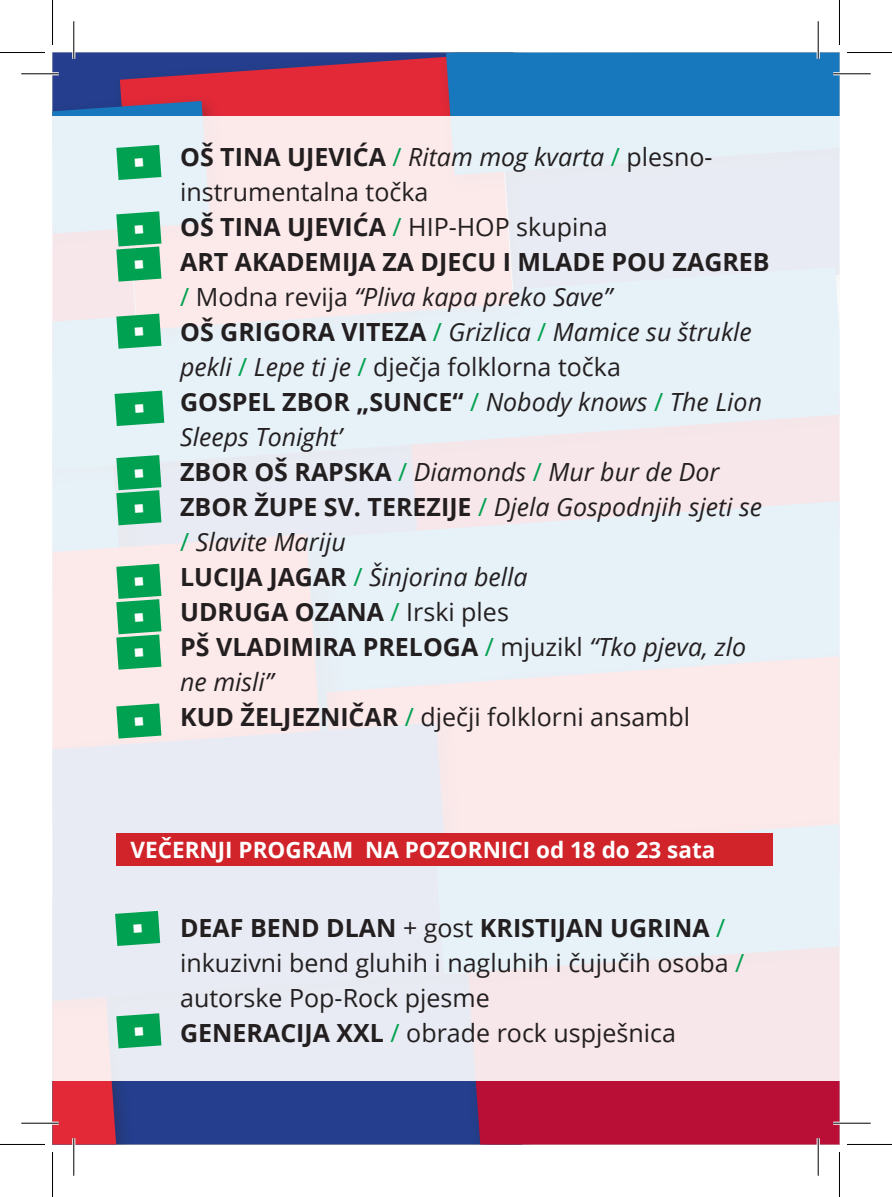
<style>
.page{position:relative;width:892px;height:1197px;background:#fff}
.page>*{position:absolute;margin:0;border:0;box-sizing:border-box;transform-origin:0 0}
.t1{font:italic 25px/35px "Open Sans";color:#231f20}
.t2{font:25px/35px "Open Sans";color:#231f20}
.t3{font:700 22.5px "Open Sans";color:#fff}
.s1{font-weight:700;font-style:normal}
.s2{font-style:normal;color:#00a150}
.s3{font-style:normal}
.s4{font-weight:700}
.s5{color:#00a150}
</style>
<div class="page">
<div style="left:161px;top:1080px;width:298px;height:64px;background:#253f8e"></div>
<div style="left:52px;top:52px;width:60px;height:41px;background:#253f8e"></div>
<div style="left:467px;top:1080px;width:372px;height:64px;background:#b90f36"></div>
<svg style="left:120px;top:53px;width:318px;height:63px;background:#ad2f4f"></svg>
<div style="left:446px;top:52px;width:393px;height:64px;background:#1778be"></div>
<div style="left:52px;top:93px;width:176px;height:182px;background:#231f20;opacity:.29"></div>
<div style="left:52px;top:116px;width:787px;height:964px;background:linear-gradient(to bottom,#eeeef3,#eeeaf0)"></div>
<div style="left:116px;top:833px;width:656px;height:32px;background:#d1232a"></div>
<hr style="left:21px;top:72px;width:38px;height:3px;background:#fff">
<hr style="left:833px;top:72px;width:37px;height:3px;background:#fff">
<hr style="left:833px;top:1121px;width:37px;height:3px;background:#fff">
<hr style="left:72px;top:21px;width:3px;height:38px;background:#fff">
<hr style="left:816px;top:21px;width:3px;height:38px;background:#fff">
<hr style="left:816px;top:1138px;width:3px;height:37px;background:#fff">
<hr style="left:21px;top:73px;width:38px;height:1px;background:#000">
<hr style="left:833px;top:73px;width:37px;height:1px;background:#000">
<hr style="left:21px;top:1122px;width:38px;height:1px;background:#000">
<hr style="left:833px;top:1122px;width:37px;height:1px;background:#000">
<hr style="left:73px;top:21px;width:1px;height:38px;background:#000">
<hr style="left:73px;top:1138px;width:1px;height:37px;background:#000">
<hr style="left:817px;top:21px;width:1px;height:38px;background:#000">
<hr style="left:817px;top:1138px;width:1px;height:37px;background:#000">
<hr style="left:0;top:52px;width:45px;height:1px;background:#000">
<hr style="left:847px;top:52px;width:45px;height:1px;background:#000">
<hr style="left:0;top:1143px;width:45px;height:1px;background:#000">
<hr style="left:847px;top:1143px;width:45px;height:1px;background:#000">
<hr style="left:52px;top:0;width:1px;height:45px;background:#000">
<hr style="left:52px;top:1151px;width:1px;height:45px;background:#000">
<hr style="left:839px;top:0;width:1px;height:45px;background:#000">
<hr style="left:839px;top:1151px;width:1px;height:45px;background:#000">
<svg style="left:115px;top:390px;width:49px;height:36px;background:#1eab66"></svg>
<svg style="left:52px;top:101px;width:158px;height:254px;background:#c2dad7"></svg>
<svg style="left:116px;top:703px;width:45px;height:35px;background:#1fa963"></svg>
<svg style="left:52px;top:432px;width:109px;height:237px;background:#b0d8c5"></svg>
<svg style="left:52px;top:896px;width:109px;height:248px;background:#bdb4ba"></svg>
<p class="t1" style="left:180px;top:138px;width:591px"><span class="s1">OŠ TINA UJEVIĆA</span> <span class="s2">/</span> Ritam mog kvarta <span class="s2">/</span> <span class="s3">plesno&shy;instrumentalna točka<br></span><span class="s1">OŠ TINA UJEVIĆA</span> <span class="s2">/</span> <span class="s3">HIP-HOP skupina<br></span><span class="s1">ART AKADEMIJA ZA DJECU I MLADE POU ZAGREB </span><span class="s2">/</span> <span class="s3">Modna revija</span> “Pliva kapa preko Save”<br><span class="s1">OŠ GRIGORA VITEZA</span> <span class="s2">/</span> Grizlica <span class="s2">/</span> Mamice su štrukle pekli <span class="s2">/</span> Lepe ti je <span class="s2">/</span> <span class="s3">dječja folklorna točka<br></span><span class="s1">GOSPEL ZBOR „SUNCE“</span> <span class="s2">/</span> Nobody knows <span class="s2">/</span> The Lion Sleeps Tonight’<br><span class="s1">ZBOR OŠ RAPSKA</span> <span class="s2">/</span> Diamonds <span class="s2">/</span> Mur bur de Dor <span class="s1">ZBOR ŽUPE SV. TEREZIJE</span> <span class="s2">/</span> Djela Gospodnjih sjeti se <span class="s2">/</span> Slavite Mariju<br><span class="s1">LUCIJA JAGAR</span> <span class="s2">/</span> Šinjorina bella<br><span class="s1">UDRUGA OZANA</span> <span class="s2">/</span> <span class="s3">Irski ples<br></span><span class="s1">PŠ VLADIMIRA PRELOGA</span> <span class="s2">/</span> <span class="s3">mjuzikl</span> “Tko pjeva, zlo ne misli”<br><span class="s1">KUD ŽELJEZNIČAR</span> <span class="s2">/</span> <span class="s3">dječji folklorni ansambl</span></p>
<p class="t3" style="left:130px;top:834px;width:586px">VEČERNJI PROGRAM NA POZORNICI od 18 do 23 sata</p>
<p class="t2" style="left:180px;top:909px;width:565px"><span class="s4">DEAF BEND DLAN</span> + gost <span class="s4">KRISTIJAN UGRINA</span> <span class="s5">/ </span>inkuzivni bend gluhih i nagluhih i čujučih osoba <span class="s5">/ </span>autorske Pop-Rock pjesme<br><span class="s4">GENERACIJA XXL</span> <span class="s5">/</span> obrade rock uspješnica</p>
</div>
